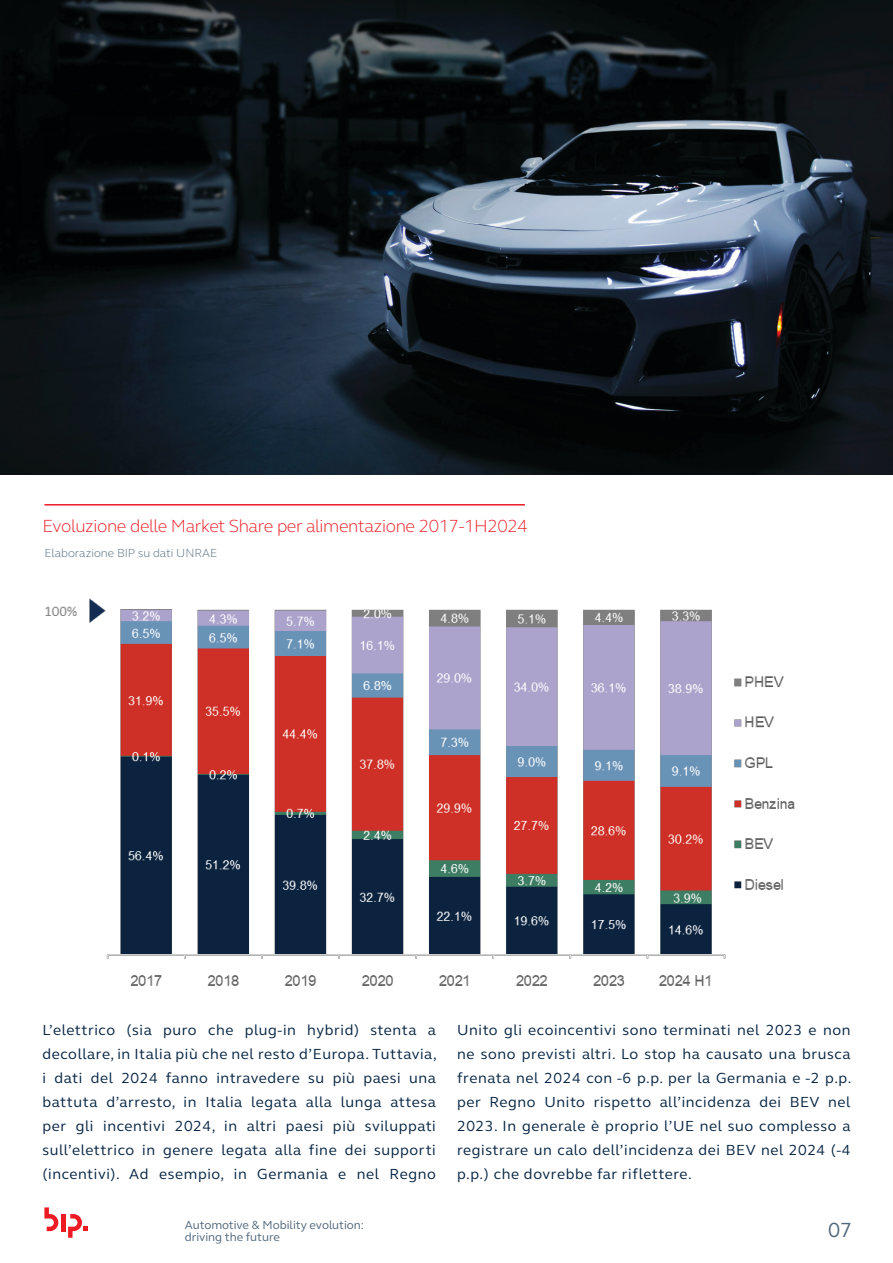
<style>
.page{position:relative;width:893px;height:1263px;background:#fff}
.page>*{position:absolute;margin:0;border:0;box-sizing:border-box;transform-origin:0 0}
.Num_Pags{font:21px "FS Elliot Pro";color:#50677c}
.Internal_quotes_2{font:300 18px "FS Elliot Pro";letter-spacing:-.02em;color:#ed1c24}
.Body{font:15px/24px "FS Elliot Pro";letter-spacing:.04em;color:#062442;text-align:justify}
.Retranca{font:12px/12px "FS Elliot Pro";color:#50677c}
.Content_Chapters{font:300 12px "FS Elliot Pro";color:#51687b}
</style>
<div class="page">
<img style="left:45px;top:598px;width:750px;height:388px">
<hr style="left:44px;top:504px;width:481px;height:1px;background:#ed1c24">
<svg style="left:44px;top:1207px;width:15px;height:24px"></svg>
<hr style="left:61px;top:1214px;width:4px;height:17px;background:#ed1c24">
<svg style="left:68px;top:1214px;width:20px;height:24px"></svg>
<img style="left:0;top:0;width:893px;height:474px">
<p class="Internal_quotes_2" style="left:43px;top:514px;width:487px">Evoluzione delle Market Share per alimentazione 2017-1H2024</p>
<p class="Content_Chapters" style="left:44px;top:545px;width:174px">Elaborazione BIP su dati UNRAE</p>
<p class="Body" style="left:43px;top:1018px;width:396px">L’elettrico (sia puro che plug-in hybrid) stenta a decollare, in Italia più che nel resto d’Europa. Tuttavia, i dati del 2024 fanno intravedere su più paesi una battuta d’arresto, in Italia legata alla lunga attesa per gli incentivi 2024, in altri paesi più sviluppati sull’elettrico in genere legata alla fine dei supporti (incentivi). Ad esempio, in Germania e nel Regno</p>
<p class="Body" style="left:457px;top:1018px;width:396px">Unito gli ecoincentivi sono terminati nel 2023 e non ne sono previsti altri. Lo stop ha causato una brusca frenata nel 2024 con -6 p.p. per la Germania e -2 p.p. per Regno Unito rispetto all’incidenza dei BEV nel 2023. In generale è proprio l’UE nel suo complesso a registrare un calo dell’incidenza dei BEV nel 2024 (-4 p.p.) che dovrebbe far riflettere.</p>
<p class="Retranca" style="left:185px;top:1218px;width:181px">Automotive &amp; Mobility evolution: driving the future</p>
<p class="Num_Pags" style="left:828px;top:1216px;width:26px">07</p>
</div>
